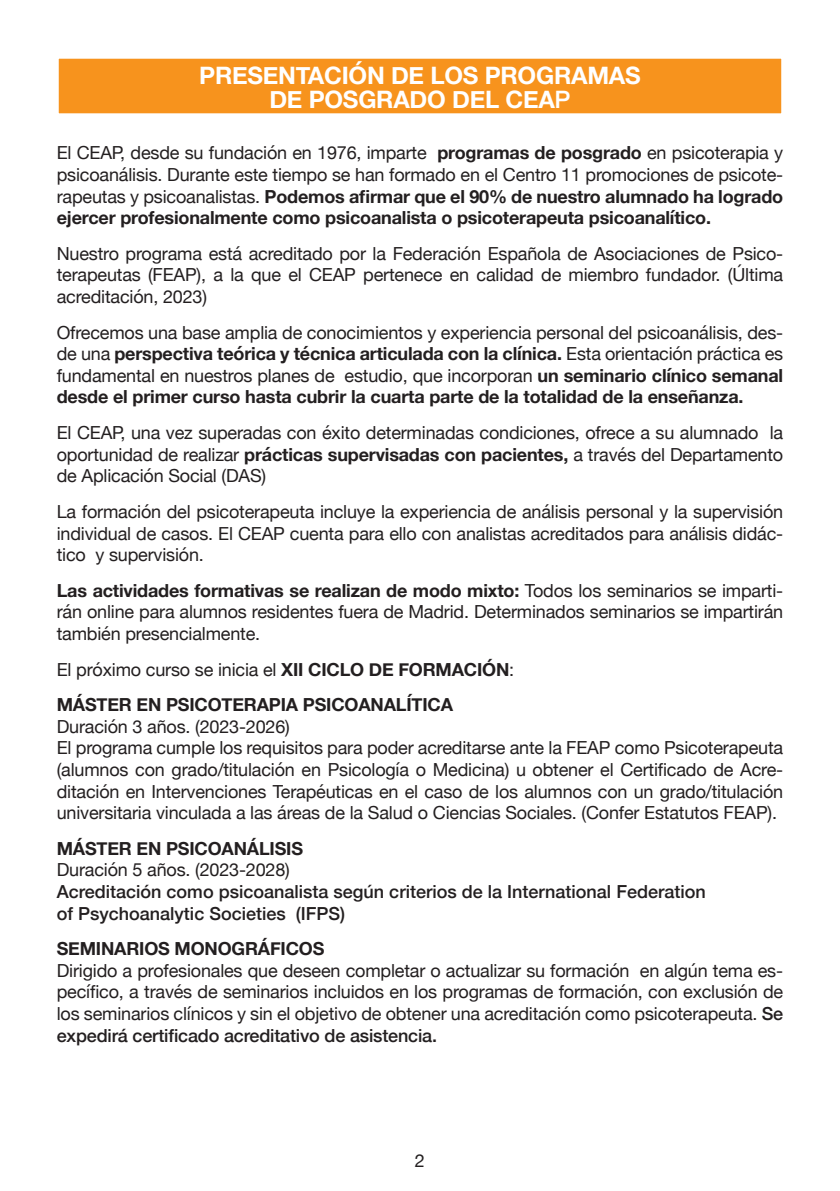
<style>
.page{position:relative;width:840px;height:1191px;background:#fff}
.page>*{position:absolute;margin:0;border:0;box-sizing:border-box;transform-origin:0 0}
.t1{font:700 24px/24px "Helvetica Neue";letter-spacing:-.01em;color:#fff;text-align:center}
.t2{font:18px/21.6px "Helvetica Neue";letter-spacing:-.01em;color:#231f20;text-align:justify}
.t3{font:700 18px/35.6px "Helvetica Neue";letter-spacing:-.01em;color:#231f20}
.t4{font:500 18px/21.6px "Helvetica Neue";color:#231f20}
.s1{font-weight:500}
.s2{font-weight:700}
.s3{font-weight:400}
</style>
<div class="page">
<div style="left:57px;top:57px;width:725px;height:58px;background:#f7931d;border:2px solid #fff"></div>
<h1 class="t1" style="left:199px;top:64px;width:442px">PRESENTACIÓN DE LOS PROGRAMAS<br>DE POSGRADO DEL CEA<span class="s1">P</span></h1>
<p class="t2" style="left:57px;top:143px;width:727px">El CEAP, desde su fundación en 1976, imparte <span class="s2">programas de posgrado</span> en psicoterapia y psicoanálisis. Durante este tiempo se han formado en el Centro 11 promociones de psicote&shy;rapeutas y psicoanalistas. <span class="s2">Podemos afirmar que el 90% de nuestro alumnado ha logrado ejercer profesionalmente como psicoanalista o psicoterapeuta psicoanalítico.</span></p>
<p class="t2" style="left:57px;top:244px;width:727px">Nuestro programa está acreditado por la Federación Española de Asociaciones de Psico&shy;terapeutas (FEAP), a la que el CEAP pertenece en calidad de miembro fundador. (Última acreditación, 2023)</p>
<p class="t2" style="left:57px;top:322px;width:727px">Ofrecemos una base amplia de conocimientos y experiencia personal del psicoanálisis, des&shy;de una <span class="s2">perspectiva teórica y técnica articulada con la clínica.</span> Esta orientación práctica es fundamental en nuestros planes de estudio, que incorporan <span class="s2">un seminario clínico semanal desde el primer curso hasta cubrir la cuarta parte de la totalidad de la enseñanza.</span></p>
<p class="t2" style="left:57px;top:423px;width:727px">El CEAP, una vez superadas con éxito determinadas condiciones, ofrece a su alumnado la oportunidad de realizar <span class="s2">prácticas supervisadas con pacientes,</span> a través del Departamento de Aplicación Social (DAS)</p>
<p class="t2" style="left:57px;top:502px;width:727px">La formación del psicoterapeuta incluye la experiencia de análisis personal y la supervisión individual de casos. El CEAP cuenta para ello con analistas acreditados para análisis didác&shy;tico y supervisión.</p>
<p class="t2" style="left:57px;top:580px;width:727px"><span class="s2">Las actividades formativas se realizan de modo mixto:</span> Todos los seminarios se imparti&shy;rán online para alumnos residentes fuera de Madrid. Determinados seminarios se impartirán también presencialmente.</p>
<p class="t3" style="left:57px;top:652px;width:458px"><span class="s3">El próximo curso se inicia el</span> XII CICLO DE FORMACIÓN<span class="s3">:<br></span>MÁSTER EN PSICOTERAPIA PSICOANALÍTICA</p>
<p class="t2" style="left:57px;top:716px;width:727px;text-align:left">Duración 3 años. (2023-2026)<br>El programa cumple los requisitos para poder acreditarse ante la FEAP como Psicoterapeuta (alumnos con grado/titulación en Psicología o Medicina) u obtener el Certificado de Acre&shy;ditación en Intervenciones Terapéuticas en el caso de los alumnos con un grado/titulación universitaria vinculada a las áreas de la Salud o Ciencias Sociales. (Confer Estatutos FEAP).</p>
<p class="t3" style="left:57px;top:831px;width:248px">MÁSTER EN PSICOANÁLISIS</p>
<p class="t2" style="left:57px;top:860px;width:234px">Duración 5 años. (2023-2028)</p>
<p class="t4" style="left:57px;top:879px;width:650px">Acreditación como psicoanalista según criterios de la International Federation of Psychoanalytic Societies (IFPS)</p>
<p class="t3" style="left:57px;top:931px;width:269px">SEMINARIOS MONOGRÁFICOS</p>
<p class="t2" style="left:57px;top:960px;width:727px">Dirigido a profesionales que deseen completar o actualizar su formación en algún tema es&shy;pecífico, a través de seminarios incluidos en los programas de formación, con exclusión de los seminarios clínicos y sin el objetivo de obtener una acreditación como psicoterapeuta. <span class="s1">Se expedirá certificado acreditativo de asistencia.</span></p>
<p class="t2" style="left:415px;top:1150px;width:12px">2</p>
</div>
